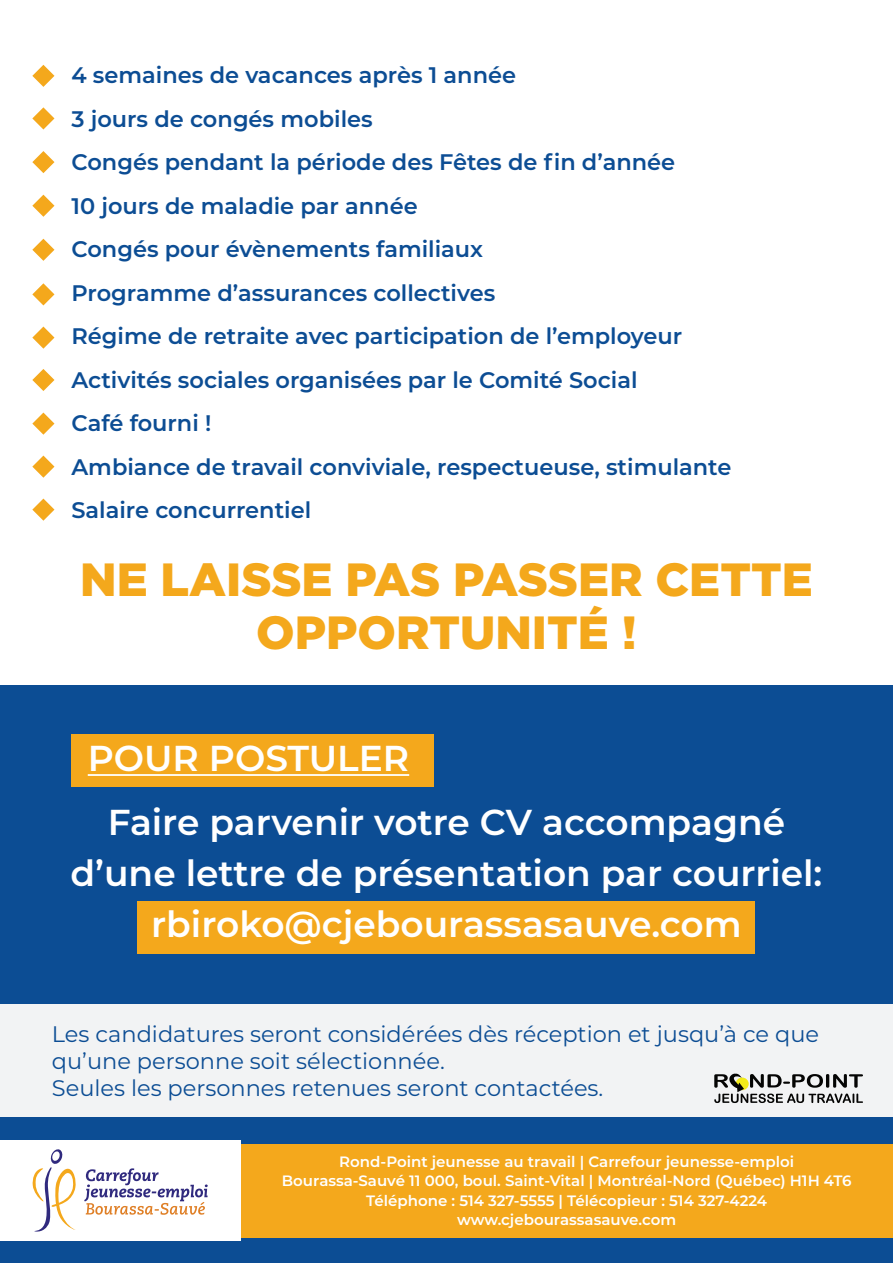
<style>
.page{position:relative;width:893px;height:1263px;background:#fff}
.page>*{position:absolute;margin:0;border:0;box-sizing:border-box;transform-origin:0 0}
.t1{font:900 46.5px/52.5px "Gotham";color:#f4a81c;text-align:center}
.t2{font:600 36px/51px "Montserrat";color:#fff;text-align:center}
.t3{font:600 22.5px/43.5px "Montserrat";color:#0c4d94}
.t4{font:22.5px/27px "Montserrat";color:#0c4d94}
.t5{font:600 15px/19.5px "Montserrat";color:#fff;text-align:center}
</style>
<div class="page">
<div style="left:0;top:1004px;width:893px;height:114px;background:#f2f3f4"></div>
<div style="left:0;top:1118px;width:893px;height:145px;background:#0c4d94"></div>
<div style="left:240px;top:1144px;width:653px;height:93px;background:#f4a81c"></div>
<div style="left:0;top:1140px;width:240px;height:101px;background:#fff"></div>
<svg style="left:32px;top:1149px;width:44px;height:83px"></svg>
<svg style="left:84px;top:1168px;width:124px;height:47px"></svg>
<svg style="left:32px;top:65px;width:22px;height:22px"></svg>
<svg style="left:32px;top:239px;width:22px;height:22px"></svg>
<svg style="left:32px;top:195px;width:22px;height:22px"></svg>
<svg style="left:32px;top:151px;width:22px;height:22px"></svg>
<svg style="left:32px;top:107px;width:22px;height:23px"></svg>
<svg style="left:32px;top:283px;width:22px;height:22px"></svg>
<svg style="left:32px;top:327px;width:22px;height:22px"></svg>
<svg style="left:32px;top:369px;width:22px;height:22px"></svg>
<svg style="left:32px;top:413px;width:22px;height:22px"></svg>
<svg style="left:32px;top:456px;width:22px;height:22px"></svg>
<svg style="left:32px;top:499px;width:22px;height:22px"></svg>
<div style="left:0;top:685px;width:893px;height:319px;background:#0c4d94"></div>
<div style="left:138px;top:901px;width:617px;height:53px;background:#f4a81c"></div>
<div style="left:71px;top:734px;width:363px;height:53px;background:#f4a81c"></div>
<hr style="left:88px;top:774px;width:321px;height:2px;background:#fff">
<svg style="left:714px;top:1073px;width:149px;height:30px"></svg>
<p class="t3" style="left:71px;top:52px;width:661px">4 semaines de vacances après 1 année<br>3 jours de congés mobiles<br>Congés pendant la période des Fêtes de fin d’année<br>10 jours de maladie par année<br>Congés pour évènements familiaux<br>Programme d’assurances collectives<br>Régime de retraite avec participation de l’employeur Activités sociales organisées par le Comité Social<br>Café fourni !<br>Ambiance de travail conviviale, respectueuse, stimulante Salaire concurrentiel</p>
<h1 class="t1" style="left:80px;top:552px;width:734px">NE LAISSE PAS PASSER CETTE<br>OPPORTUNITÉ !</h1>
<h2 class="t2" style="left:88px;top:731px;width:323px">POUR POSTULER</h2>
<h2 class="t2" style="left:71px;top:795px;width:753px">Faire parvenir votre CV accompagné d’une lettre de présentation par courriel: rbiroko@cjebourassasauve.com</h2>
<p class="t4" style="left:52px;top:1019px;width:769px">Les candidatures seront considérées dès réception et jusqu’à ce que qu’une personne soit sélectionnée.<br>Seules les personnes retenues seront contactées.</p>
<p class="t5" style="left:282px;top:1151px;width:571px">Rond-Point jeunesse au travail | Carrefour jeunesse-emploi Bourassa-Sauvé 11 000, boul. Saint-Vital | Montréal-Nord (Québec) H1H 4T6<br>Téléphone : 514 327-5555 | Télécopieur : 514 327-4224 www.cjebourassasauve.com</p>
</div>
